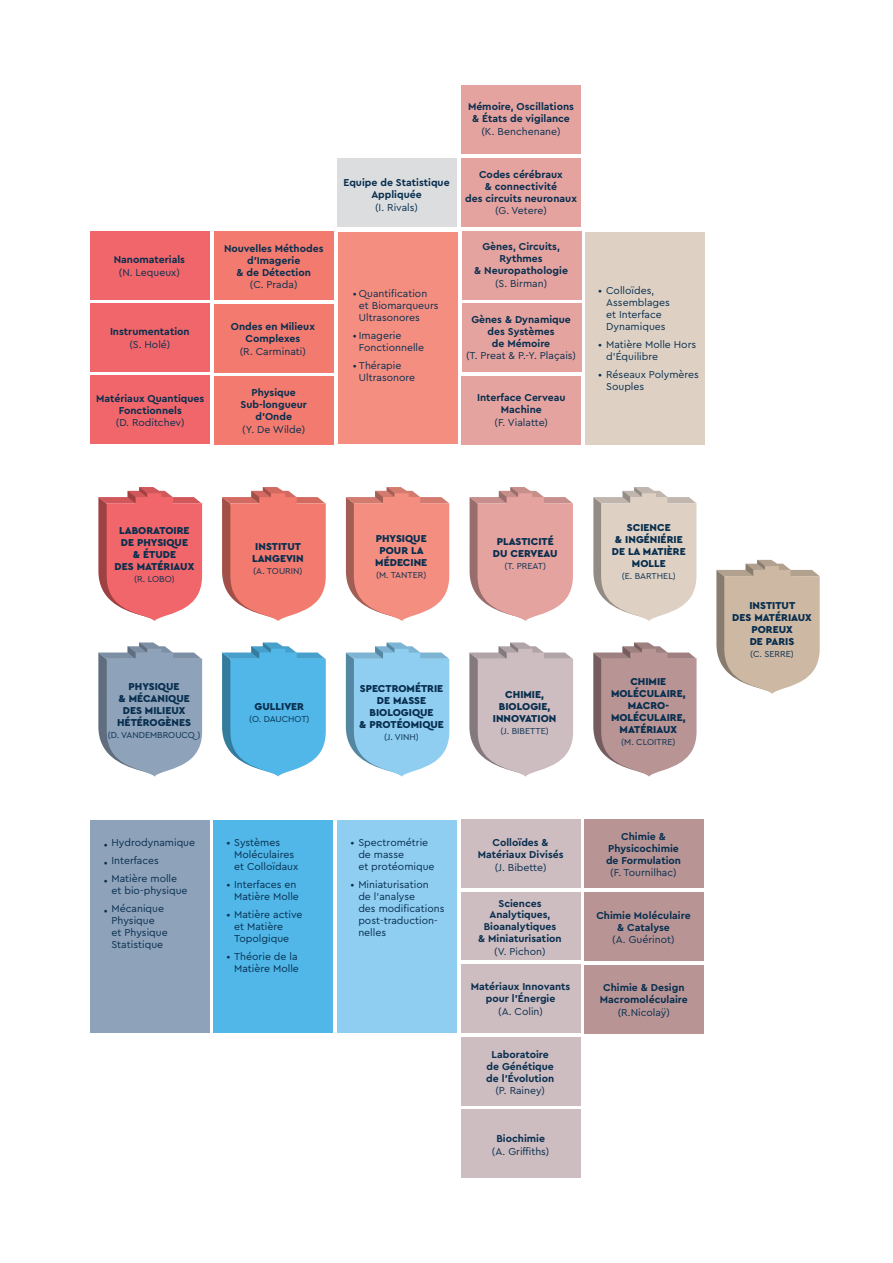
<style>
.page{position:relative;width:893px;height:1263px;background:#fff}
.page>*{position:absolute;margin:0;border:0;box-sizing:border-box;transform-origin:0 0}
.t1{font:10.5px/12px "Cera";color:#092f4f}
.t2{font:700 10.5px/12px "Cera";color:#092f4f;text-align:center}
.t3{font:900 10.5px/12px "Cera";color:#092f4f;text-align:center}
.t4{font:700 10.35px/11.9px "Cera";color:#092f4f;text-align:center}
.t5{font:10.35px "Cera";color:#092f4f}
.t6{font:9px "Cera";color:#092f4f}
</style>
<div class="page">
<svg style="left:222px;top:487px;width:104px;height:134px;background:#ee8b81"></svg>
<svg style="left:593px;top:487px;width:104px;height:134px;background:#ddd3c8"></svg>
<svg style="left:470px;top:487px;width:103px;height:134px;background:#e3acaa"></svg>
<svg style="left:346px;top:487px;width:103px;height:134px;background:#ef9b90"></svg>
<svg style="left:469px;top:642px;width:104px;height:134px;background:#cec1c4"></svg>
<svg style="left:593px;top:642px;width:104px;height:134px;background:#bea0a1"></svg>
<svg style="left:346px;top:642px;width:103px;height:134px;background:#9bcfec"></svg>
<svg style="left:98px;top:487px;width:104px;height:134px;background:#ec7a7d"></svg>
<svg style="left:98px;top:642px;width:104px;height:134px;background:#9bacbf"></svg>
<svg style="left:716px;top:560px;width:104px;height:134px;background:#cfbead"></svg>
<svg style="left:222px;top:642px;width:104px;height:134px;background:#68bde5"></svg>
<div style="left:461px;top:1110px;width:119px;height:68px;background:#cdbcc0"></div>
<div style="left:461px;top:819px;width:119px;height:69px;background:#cdbcc0"></div>
<div style="left:461px;top:1037px;width:119px;height:68px;background:#cdbcc0"></div>
<div style="left:461px;top:892px;width:119px;height:67px;background:#cdbcc0"></div>
<div style="left:461px;top:964px;width:119px;height:68px;background:#cdbcc0"></div>
<div style="left:338px;top:159px;width:119px;height:68px;background:#dcdddf"></div>
<div style="left:214px;top:820px;width:119px;height:213px;background:#50b7e8"></div>
<div style="left:338px;top:232px;width:119px;height:212px;background:#f48e81"></div>
<div style="left:90px;top:820px;width:119px;height:213px;background:#8ea2ba"></div>
<div style="left:338px;top:820px;width:119px;height:212px;background:#8fcef1"></div>
<div style="left:585px;top:232px;width:119px;height:212px;background:#ded1c4"></div>
<div style="left:462px;top:304px;width:119px;height:68px;background:#e5a3a0"></div>
<div style="left:461px;top:85px;width:120px;height:68px;background:#e5a3a0"></div>
<div style="left:461px;top:158px;width:120px;height:68px;background:#e5a3a0"></div>
<div style="left:462px;top:376px;width:119px;height:68px;background:#e5a3a0"></div>
<div style="left:462px;top:231px;width:119px;height:68px;background:#e5a3a0"></div>
<div style="left:214px;top:304px;width:119px;height:68px;background:#f37a6e"></div>
<div style="left:214px;top:232px;width:119px;height:68px;background:#f37a6e"></div>
<div style="left:214px;top:376px;width:119px;height:68px;background:#f37a6e"></div>
<div style="left:91px;top:376px;width:119px;height:68px;background:#f1666a"></div>
<div style="left:91px;top:231px;width:119px;height:68px;background:#f1666a"></div>
<div style="left:91px;top:304px;width:119px;height:68px;background:#f1666a"></div>
<div style="left:585px;top:892px;width:119px;height:68px;background:#b89495"></div>
<div style="left:585px;top:820px;width:119px;height:68px;background:#b89495"></div>
<div style="left:585px;top:965px;width:119px;height:68px;background:#b89495"></div>
<p class="t2" style="left:114px;top:253px;width:73px">Nanomaterials</p>
<p class="t1" style="left:119px;top:266px;width:63px">(N. Lequeux)</p>
<p class="t2" style="left:110px;top:325px;width:81px">Instrumentation</p>
<p class="t1" style="left:129px;top:338px;width:42px">(S. Holé)</p>
<p class="t2" style="left:96px;top:392px;width:110px">Matériaux Quantiques<br>Fonctionnels</p>
<p class="t1" style="left:116px;top:416px;width:70px">(D. Roditchev)</p>
<p class="t2" style="left:224px;top:242px;width:101px">Nouvelles Méthodes d’Imagerie<br>&amp; de Détection</p>
<p class="t1" style="left:250px;top:278px;width:49px">(C. Prada)</p>
<p class="t2" style="left:231px;top:320px;width:86px">Ondes en Milieux<br>Complexes</p>
<p class="t1" style="left:240px;top:345px;width:68px">(R. Carminati)</p>
<p class="t2" style="left:241px;top:386px;width:68px">Physique<br>Sub-longueur d’Onde</p>
<p class="t1" style="left:242px;top:422px;width:64px">(Y. De Wilde)</p>
<p class="t2" style="left:343px;top:176px;width:108px">Equipe de Statistique<br>Appliquée</p>
<p class="t1" style="left:375px;top:201px;width:44px">(I. Rivals)</p>
<p class="t1" style="left:359px;top:287px;width:81px;text-indent:-6px">• Quantification et Biomarqueurs<br>Ultrasonores</p>
<p class="t1" style="left:359px;top:329px;width:67px;text-indent:-6px">• Imagerie<br>Fonctionnelle</p>
<p class="t1" style="left:359px;top:359px;width:58px;text-indent:-6px">• Thérapie<br>Ultrasonore</p>
<p class="t2" style="left:468px;top:100px;width:108px">Mémoire, Oscillations &amp; États de vigilance</p>
<p class="t1" style="left:481px;top:125px;width:81px">(K. Benchenane)</p>
<p class="t2" style="left:465px;top:168px;width:113px">Codes cérébraux<br>&amp; connectivité<br>des circuits neuronaux</p>
<p class="t1" style="left:495px;top:204px;width:53px">(G. Vetere)</p>
<p class="t2" style="left:474px;top:240px;width:95px">Gènes, Circuits,<br>Rythmes<br>&amp; Neuropathologie</p>
<p class="t1" style="left:495px;top:277px;width:54px">(S. Birman)</p>
<p class="t2" style="left:471px;top:313px;width:101px">Gènes &amp; Dynamique des Systèmes<br>de Mémoire</p>
<p class="t1" style="left:466px;top:349px;width:111px">(T. Preat &amp; P.-Y. Plaçais)</p>
<p class="t2" style="left:477px;top:391px;width:90px">Interface Cerveau<br>Machine</p>
<p class="t1" style="left:495px;top:416px;width:55px">(F. Vialatte)</p>
<p class="t1" style="left:598px;top:284px;width:58px">• Colloïdes,</p>
<p class="t1" style="left:606px;top:296px;width:65px">Assemblages et Interface<br>Dynamiques</p>
<p class="t1" style="left:606px;top:350px;width:54px">d'Équilibre</p>
<p class="t1" style="left:606px;top:380px;width:40px">Souples</p>
<p class="t1" style="left:598px;top:338px;width:100px">• Matière Molle Hors</p>
<p class="t1" style="left:598px;top:368px;width:102px">• Réseaux Polymères</p>
<p class="t3" style="left:115px;top:524px;width:81px">LABORATOIRE<br>DE PHYSIQUE<br>&amp; ÉTUDE<br>DES MATÉRIAUX</p>
<p class="t6" style="left:134px;top:573px;width:42px">(R. LOBO)</p>
<p class="t3" style="left:252px;top:540px;width:53px">INSTITUT<br>LANGEVIN</p>
<p class="t6" style="left:253px;top:565px;width:51px">(A. TOURIN)</p>
<p class="t3" style="left:117px;top:680px;width:76px">PHYSIQUE<br>&amp; MÉCANIQUE<br>DES MILIEUX<br>HÉTÉROGÈNES</p>
<p class="t6" style="left:108px;top:729px;width:94px">(D. VANDEMBROUCQ )</p>
<p class="t3" style="left:255px;top:699px;width:51px">GULLIVER</p>
<p class="t6" style="left:249px;top:712px;width:62px">(O. DAUCHOT)</p>
<p class="t1" style="left:111px;top:833px;width:85px;line-height:18px">Hydrodynamique<br>Interfaces<br>Matière molle</p>
<p class="t1" style="left:111px;top:881px;width:78px;line-height:18px">et bio-physique<br>Mécanique</p>
<p class="t1" style="left:111px;top:914px;width:58px">Physique<br>et Physique<br>Statistique</p>
<p class="t1" style="left:104px;top:835px;width:5px;line-height:18px;text-align:justify">• • •</p>
<p class="t1" style="left:104px;top:904px;width:5px">•</p>
<p class="t1" style="left:234px;top:836px;width:66px;text-indent:-8px">• Systèmes<br>Moléculaires et Colloïdaux</p>
<p class="t1" style="left:227px;top:878px;width:74px;text-align:right">• Interfaces en<br>Matière Molle</p>
<p class="t1" style="left:234px;top:908px;width:70px;text-indent:-8px">• Matière active et Matière<br>Topolgique</p>
<p class="t1" style="left:227px;top:950px;width:74px;text-align:right">• Théorie de la<br>Matière Molle</p>
<p class="t3" style="left:375px;top:532px;width:53px">PHYSIQUE<br>POUR LA<br>MÉDECINE</p>
<p class="t6" style="left:376px;top:569px;width:52px">(M. TANTER)</p>
<p class="t3" style="left:493px;top:535px;width:66px">PLASTICITÉ<br>DU CERVEAU</p>
<p class="t6" style="left:504px;top:560px;width:43px">(T. PREAT)</p>
<p class="t3" style="left:612px;top:521px;width:76px">SCIENCE<br>&amp; INGÉNIÉRIE<br>DE LA MATIÈRE<br>MOLLE</p>
<p class="t6" style="left:622px;top:570px;width:56px">(E. BARTHEL)</p>
<p class="t3" style="left:359px;top:682px;width:86px">SPECTROMÉTRIE<br>DE MASSE<br>BIOLOGIQUE<br>&amp; PROTÉOMIQUE</p>
<p class="t6" style="left:384px;top:731px;width:36px">(J. VINH)</p>
<p class="t3" style="left:493px;top:688px;width:65px">CHIMIE,<br>BIOLOGIE,<br>INNOVATION</p>
<p class="t6" style="left:500px;top:724px;width:50px">(J. BIBETTE)</p>
<p class="t3" style="left:611px;top:675px;width:76px">CHIMIE<br>MOLÉCULAIRE,<br>MACRO-<br>MOLÉCULAIRE,<br>MATÉRIAUX</p>
<p class="t6" style="left:621px;top:736px;width:56px">(M. CLOITRE)</p>
<p class="t1" style="left:350px;top:836px;width:79px">• Spectrométrie</p>
<p class="t1" style="left:350px;top:878px;width:80px">• Miniaturisation</p>
<p class="t1" style="left:358px;top:848px;width:78px">de masse<br>et protéomique</p>
<p class="t1" style="left:358px;top:890px;width:88px">de l'analyse<br>des modifications post-traduction&shy;nelles</p>
<p class="t2" style="left:478px;top:836px;width:87px">Colloïdes &amp;<br>Matériaux Divisés</p>
<p class="t1" style="left:495px;top:861px;width:53px">(J. Bibette)</p>
<p class="t4" style="left:478px;top:897px;width:85px">Sciences<br>Analytiques,<br>Bioanalytiques<br>&amp; Miniaturisation</p>
<p class="t5" style="left:494px;top:944px;width:53px">(V. Pichon)</p>
<p class="t2" style="left:471px;top:980px;width:101px">Matériaux Innovants pour l’Énergie</p>
<p class="t1" style="left:498px;top:1005px;width:46px">(A. Colin)</p>
<p class="t2" style="left:486px;top:1048px;width:69px">Laboratoire de Génétique de l’Évolution</p>
<p class="t1" style="left:495px;top:1084px;width:51px">(P. Rainey)</p>
<p class="t2" style="left:496px;top:1132px;width:50px">Biochimie</p>
<p class="t1" style="left:492px;top:1145px;width:59px">(A. Griffiths)</p>
<p class="t2" style="left:606px;top:829px;width:77px">Chimie &amp;<br>Physicochimie de Formulation</p>
<p class="t1" style="left:610px;top:866px;width:68px">(F. Tournilhac)</p>
<p class="t2" style="left:596px;top:908px;width:96px">Chimie Moléculaire &amp; Catalyse</p>
<p class="t1" style="left:612px;top:933px;width:64px">(A. Guérinot)</p>
<p class="t2" style="left:600px;top:981px;width:89px">Chimie &amp; Design<br>Macromoléculaire</p>
<p class="t1" style="left:618px;top:1006px;width:54px">(R.Nicolaÿ)</p>
<p class="t3" style="left:732px;top:599px;width:81px">INSTITUT<br>DES MATÉRIAUX<br>POREUX<br>DE PARIS</p>
<p class="t6" style="left:750px;top:648px;width:45px">(C. SERRE)</p>
</div>
